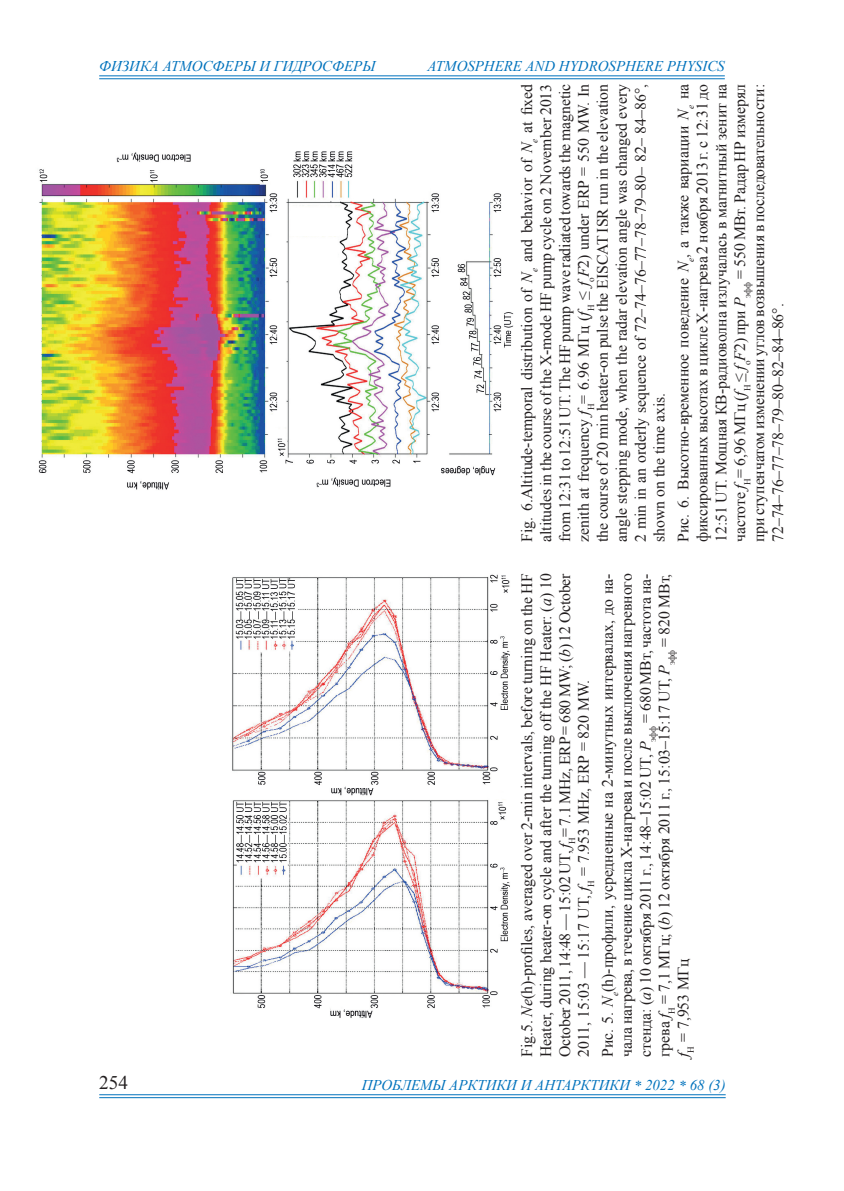
<style>
.page{position:relative;width:844px;height:1191px;background:#fff}
.page>*{position:absolute;margin:0;border:0;box-sizing:border-box;transform-origin:0 0}
.t1{font:19.25px "Times New Roman";color:#231f20}
.Подрисуночная{font:15.75px/18.9px "Times New Roman";color:#231f20;text-align:justify}
.Колонтитул_ПАА_ДВОЙН{font:italic 14.88px "Times New Roman";color:#0072bc}
.s1{font-style:italic}
</style>
<div class="page">
<hr style="left:99px;top:1094px;width:626px;height:1px;background:#0072bc">
<hr style="left:99px;top:1097px;width:626px;height:1px;background:#0072bc">
<img style="left:230px;top:574px;width:280px;height:444px">
<img style="left:38px;top:151px;width:475px;height:339px">
<hr style="left:99px;top:76px;width:625px;height:1px;background:#0072bc">
<hr style="left:99px;top:78px;width:625px;height:1px;background:#0072bc">
<p class="Колонтитул_ПАА_ДВОЙН" style="left:99px;top:55px;width:277px">ФИЗИКА АТМОСФЕРЫ И ГИДРОСФЕРЫ</p>
<p class="Колонтитул_ПАА_ДВОЙН" style="left:427px;top:55px;width:299px">ATMOSPHERE AND HYDROSPHERE PHYSICS</p>
<p class="Подрисуночная" style="left:517px;top:542px;width:460px;rotate:-90deg">Fig. 6.Altitude-temporal distribution of <span class="s1">N</span><sub>e</sub> and behavior of <span class="s1">N</span><sub>e</sub> at fixed altitudes in the course of the X-mode HF pump cycle on 2 November 2013 from 12:31 to 12:51 UT. The HF pump wave radiated towards the magnetic zenith at frequency <span class="s1">f</span><sub>H</sub>= 6.96 МГц (<span class="s1">f</span><sub>H</sub> ≤ <span class="s1">fF</span><sub>o</sub> 2) under ERP = 550 MW. In the course of 20 min heater-on pulse the EISCAT ISR run in the elevation angle stepping mode, when the radar elevation angle was changed every 2 min in an orderly sequence of 72–74–76–77–78–79–80– 82– 84–86°, shown on the time axis.</p>
<p class="Подрисуночная" style="left:673px;top:542px;width:460px;rotate:-90deg">Рис. 6. Высотно-временное поведение <span class="s1">N</span><sub>e</sub>, а также вариации <span class="s1">N</span><sub>e</sub> на фиксированных высотах в цикле Х-нагрева 2 ноября 2013 г. с 12:31 до 12:51 UT. Мощная КВ-радиоволна излучалась в магнитный зенит на частоте <span class="s1">f</span><sub>H</sub>= 6,96 МГц (<span class="s1">f</span><sub>H</sub> ≤ <span class="s1">fF</span><sub>o</sub> 2) при <span class="s1">Р</span><sub>эфф</sub> = 550 МВт. Радар НР измерял при ступенчатом изменении углов возвышения в последовательности:<br>72–74–76–77–78–79–80–82–84–86°.</p>
<p class="Подрисуночная" style="left:517px;top:1057px;width:485px;rotate:-90deg">Fig.5. <span class="s1">Ne</span>(h)-profiles, averaged over 2-min intervals, before turning on the HF Heater, during heater-on cycle and after the turning off the HF Heater: (<span class="s1">a</span>) 10<br>October 2011, 14:48 — 15:02 UT, <span class="s1">f</span><sub>H</sub>= 7.1 МHz, ERP = 680 MW; (<span class="s1">b</span>) 12 October 2011, 15:03 — 15:17 UT, <span class="s1">f</span><sub>H</sub> = 7.953 MHz, ERP = 820 MW.</p>
<p class="Подрисуночная" style="left:597px;top:1057px;width:485px;rotate:-90deg">Рис. 5. <span class="s1">N</span><sub>e</sub>(h)-профили, усредненные на 2-минутных интервалах, до на&shy;чала нагрева, в течение цикла Х-нагрева и после выключения нагревного стенда: (<span class="s1">а</span>) 10 октября 2011 г., 14:48–15:02 UT, <span class="s1">Р</span><sub>эфф</sub> = 680 МВт, частота на&shy;грева <span class="s1">f</span><sub>H</sub> = 7,1 МГц; (<span class="s1">b</span>) 12 октября 2011 г., 15:03–15:17 UT, <span class="s1">Р</span><sub>эфф</sub> = 820 МВт, <span class="s1">f</span><sub>H</sub> = 7,953 МГц</p>
<p class="t1" style="left:99px;top:1069px;width:30px">254</p>
<p class="Колонтитул_ПАА_ДВОЙН" style="left:362px;top:1074px;width:365px">ПРОБЛЕМЫ АРКТИКИ И АНТАРКТИКИ * 2022 * 68 (3)</p>
</div>
